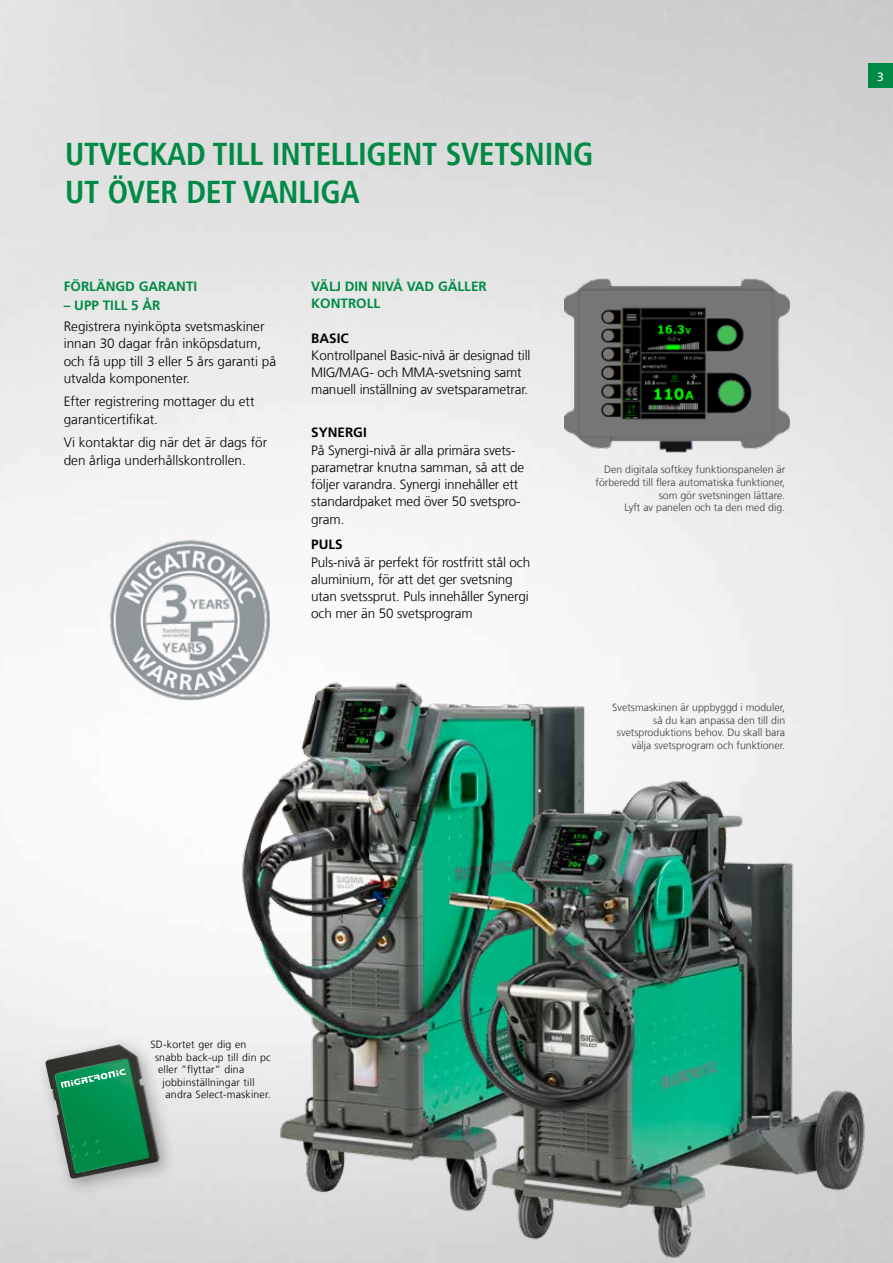
<style>
.page{position:relative;width:893px;height:1263px;background:#fff}
.page>*{position:absolute;margin:0;border:0;box-sizing:border-box;transform-origin:0 0}
.t1{font:700 condensed 31.5px/37.8px "Frutiger LT Pro";letter-spacing:-.01em;color:#008a46}
.t2{font:300 13.5px/17.2px "Frutiger LT Com";letter-spacing:-.01em;color:#000}
.t3{font:700 13.5px/17.2px "Frutiger LT Pro";color:#008a46}
.t4{font:700 13.5px "Frutiger LT Pro";color:#000}
.t5{font:12px "Frutiger LT Pro";color:#fff}
.t6{font:300 10.5px/12.6px "Frutiger LT Com";color:#3c3c3b;text-align:right}
.t7{font:300 10.5px "Frutiger LT Com";letter-spacing:.02em;color:#000}
</style>
<div class="page">
<img style="left:0;top:0;width:893px;height:1263px">
<div style="left:869px;top:64px;width:24px;height:24px;background:#008a46"></div>
<img style="left:565px;top:277px;width:225px;height:176px">
<img style="left:236px;top:676px;width:428px;height:542px">
<div style="left:36px;top:1035px;width:141px;height:161px;background:#000;opacity:.3"></div>
<img style="left:45px;top:1044px;width:117px;height:136px">
<svg style="left:55px;top:1059px;width:94px;height:119px;background:#29885b"></svg>
<img style="left:442px;top:774px;width:429px;height:487px">
<img style="left:105px;top:535px;width:216px;height:191px">
<h1 class="t1" style="left:65px;top:136px;width:530px">UTVECKAD TILL INTELLIGENT SVETSNING<br>UT ÖVER DET VANLIGA</h1>
<p class="t3" style="left:64px;top:278px;width:135px">FÖRLÄNGD GARANTI</p>
<p class="t3" style="left:64px;top:296px;width:98px">– UPP TILL 5 ÅR</p>
<p class="t2" style="left:64px;top:318px;width:214px">Registrera nyinköpta svetsmaskiner innan 30 dagar från inköpsdatum, och få upp till 3 eller 5 års garanti på utvalda komponenter.</p>
<p class="t2" style="left:64px;top:393px;width:192px">Efter registrering mottager du ett garanticertifikat.</p>
<p class="t2" style="left:64px;top:434px;width:205px">Vi kontaktar dig när det är dags för den årliga underhållskontrollen.</p>
<p class="t3" style="left:311px;top:278px;width:177px">VÄLJ DIN NIVÅ VAD GÄLLER<br>KONTROLL</p>
<p class="t4" style="left:311px;top:330px;width:39px">BASIC</p>
<p class="t2" style="left:311px;top:347px;width:221px">Kontrollpanel Basic-nivå är designad till<br>MIG/MAG- och MMA-svetsning samt manuell inställning av svetsparametrar.</p>
<p class="t4" style="left:311px;top:425px;width:57px">SYNERGI</p>
<p class="t2" style="left:311px;top:441px;width:214px">På Synergi-nivå är alla primära svets&shy;parametrar knutna samman, så att de följer varandra. Synergi innehåller ett standardpaket med över 50 svetspro&shy;gram.</p>
<p class="t4" style="left:311px;top:537px;width:33px">PULS</p>
<p class="t2" style="left:311px;top:553px;width:221px">Puls-nivå är perfekt för rostfritt stål och aluminium, för att det ger svetsning utan svetssprut. Puls innehåller Synergi och mer än 50 svetsprogram</p>
<p class="t6" style="left:596px;top:463px;width:191px">Den digitala softkey funktionspanelen är förberedd till flera automatiska funktioner, som gör svetsningen lättare.<br>Lyft av panelen och ta den med dig.</p>
<p class="t6" style="left:612px;top:701px;width:174px">Svetsmaskinen är uppbyggd i moduler, så du kan anpassa den till din svetsproduktions behov. Du skall bara välja svetsprogram och funktioner.</p>
<p class="t5" style="left:877px;top:69px;width:8px">3</p>
<p class="t7" style="left:150px;top:1038px;width:97px">SD-kortet ger dig en</p>
<p class="t7" style="left:155px;top:1051px;width:117px">snabb back-up till din pc</p>
<p class="t7" style="left:158px;top:1063px;width:88px">eller ”flyttar” dina</p>
<p class="t7" style="left:162px;top:1076px;width:94px">jobbinställningar till</p>
<p class="t7" style="left:165px;top:1088px;width:107px">andra Select-maskiner.</p>
</div>
